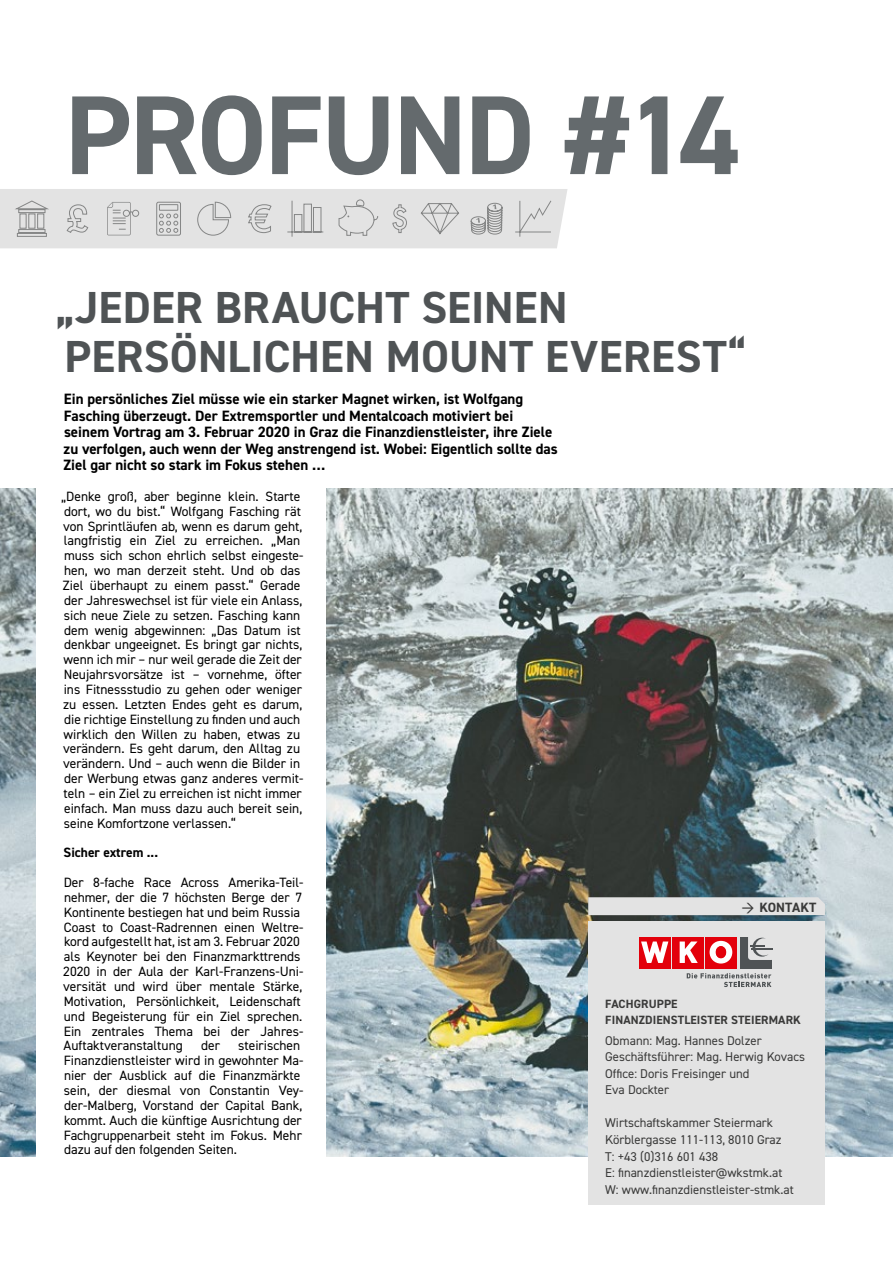
<style>
.page{position:relative;width:893px;height:1263px;background:#fff}
.page>*{position:absolute;margin:0;border:0;box-sizing:border-box;transform-origin:0 0}
.t1{font:700 112.5px "DIN2014";letter-spacing:-.02em;color:#646a6d}
.t2{font:700 45px/49.5px "DIN2014";letter-spacing:.005em;color:#4f5355}
.t3{font:700 15px/16.5px "DIN2014";color:#000}
.t4{font:13.5px/14.9px "DIN2014";color:#000}
.t5{font:700 13.5px "DIN2014";color:#000}
.t6{font:700 13.5px "DIN2014";letter-spacing:.005em;color:#3a3a39}
.t7{font:12.75px/16.5px "DIN2014";color:#3a3a39}
.t8{font:700 12px/16.5px "DIN2014";letter-spacing:.01em;color:#3a3a39}
.s1{font-size:15px}
</style>
<div class="page">
<img style="left:0;top:488px;width:893px;height:669px">
<div style="left:37px;top:471px;width:289px;height:698px;background:#fff"></div>
<svg style="left:0;top:189px;width:568px;height:59px;background:#dcdcdc"></svg>
<div style="left:588px;top:921px;width:237px;height:283px;background:#e3e3e3"></div>
<div style="left:588px;top:897px;width:237px;height:18px;background:#e3e3e3"></div>
<div style="left:705px;top:937px;width:32px;height:31px;background:#e3000b"></div>
<div style="left:672px;top:937px;width:32px;height:31px;background:#e3000b"></div>
<svg style="left:680px;top:941px;width:18px;height:22px"></svg>
<div style="left:639px;top:937px;width:31px;height:31px;background:#e3000b"></div>
<svg style="left:641px;top:941px;width:27px;height:22px"></svg>
<svg style="left:710px;top:941px;width:22px;height:22px"></svg>
<div style="left:716px;top:946px;width:10px;height:12px;background:#e3000b;border-radius:50%"></div>
<div style="left:716px;top:946px;width:10px;height:12px;border:1px solid #e3000b;border-radius:50%"></div>
<div style="left:740px;top:937px;width:31px;height:31px;background:#4f5355"></div>
<div style="left:748px;top:934px;width:26px;height:26px;background:#e3e3e3;border-radius:3px"></div>
<svg style="left:750px;top:938px;width:18px;height:19px"></svg>
<hr style="left:751px;top:948px;width:21px;height:2px;background:#4f5355">
<svg style="left:687px;top:973px;width:84px;height:14px"></svg>
<h1 class="t1" style="left:65px;top:60px;width:677px">PROFUND #14</h1>
<h2 class="t2" style="left:55px;top:282px;width:693px">„JEDER BRAUCHT SEINEN<br>PERSÖNLICHEN MOUNT EVEREST“</h2>
<p class="t3" style="left:63px;top:390px;width:496px">Ein persönliches Ziel müsse wie ein starker Magnet wirken, ist Wolfgang Fasching überzeugt. Der Extremsportler und Mentalcoach motiviert bei seinem Vortrag am 3. Februar 2020 in Graz die Finanzdienstleister, ihre Ziele zu verfolgen, auch wenn der Weg anstrengend ist. Wobei: Eigentlich sollte das Ziel gar nicht so stark im Fokus stehen …</p>
<p class="t4" style="left:61px;top:488px;width:244px">„Denke groß, aber beginne klein. Starte dort, wo du bist.“ Wolfgang Fasching rät von Sprintläufen ab, wenn es darum geht, langfristig ein Ziel zu erreichen. „Man muss sich schon ehrlich selbst eingeste&shy;hen, wo man derzeit steht. Und ob das Ziel überhaupt zu einem passt.“ Gerade der Jahreswechsel ist für viele ein Anlass, sich neue Ziele zu setzen. Fasching kann dem wenig abgewinnen: „Das Datum ist denkbar ungeeignet. Es bringt gar nichts, wenn ich mir – nur weil gerade die Zeit der Neujahrsvorsätze ist – vornehme, öfter ins Fitnessstudio zu gehen oder weniger zu essen. Letzten Endes geht es darum, die richtige Einstellung zu finden und auch wirklich den Willen zu haben, etwas zu verändern. Es geht darum, den Alltag zu verändern. Und – auch wenn die Bilder in der Werbung etwas ganz anderes vermit&shy;teln – ein Ziel zu erreichen ist nicht immer einfach. Man muss dazu auch bereit sein, seine Komfortzone verlassen.“</p>
<p class="t5" style="left:64px;top:844px;width:96px">Sicher extrem ...</p>
<p class="t4" style="left:63px;top:875px;width:242px">Der 8-fache Race Across Amerika-Teil&shy;nehmer, der die 7 höchsten Berge der 7<br>Kontinente bestiegen hat und beim Russia Coast to Coast-Radrennen einen Weltre&shy;kord aufgestellt hat, ist am 3. Februar 2020 als Keynoter bei den Finanzmarkttrends 2020 in der Aula der Karl-Franzens-Uni&shy;versität und wird über mentale Stärke, Motivation, Persönlichkeit, Leidenschaft und Begeisterung für ein Ziel sprechen.<br>Ein zentrales Thema bei der Jahres-Auftaktveranstaltung</p>
<p class="t6" style="left:742px;top:898px;width:76px"><span class="s1">→</span> KONTAKT</p>
<p class="t8" style="left:605px;top:995px;width:197px">FACHGRUPPE<br>FINANZDIENSTLEISTER STEIERMARK</p>
<p class="t7" style="left:605px;top:1032px;width:201px">Obmann: Mag. Hannes Dolzer<br>Geschäftsführer: Mag. Herwig Kovacs<br>Office: Doris Freisinger und<br>Eva Dockter</p>
<p class="t7" style="left:605px;top:1114px;width:190px">Wirtschaftskammer Steiermark<br>Körblergasse 111-113, 8010 Graz<br>T: +43 (0)316 601 438<br>E: finanzdienstleister@wkstmk.at<br>W: www.finanzdienstleister-stmk.at</p>
<p class="t4" style="left:64px;top:1038px;width:241px;text-indent:175px">steirischen Finanzdienstleister wird in gewohnter Ma&shy;nier der Ausblick auf die Finanzmärkte sein, der diesmal von Constantin Vey&shy;der-Malberg, Vorstand der Capital Bank, kommt. Auch die künftige Ausrichtung der Fachgruppenarbeit steht im Fokus. Mehr dazu auf den folgenden Seiten.</p>
<p class="t4" style="left:201px;top:1038px;width:20px">der</p>
</div>
